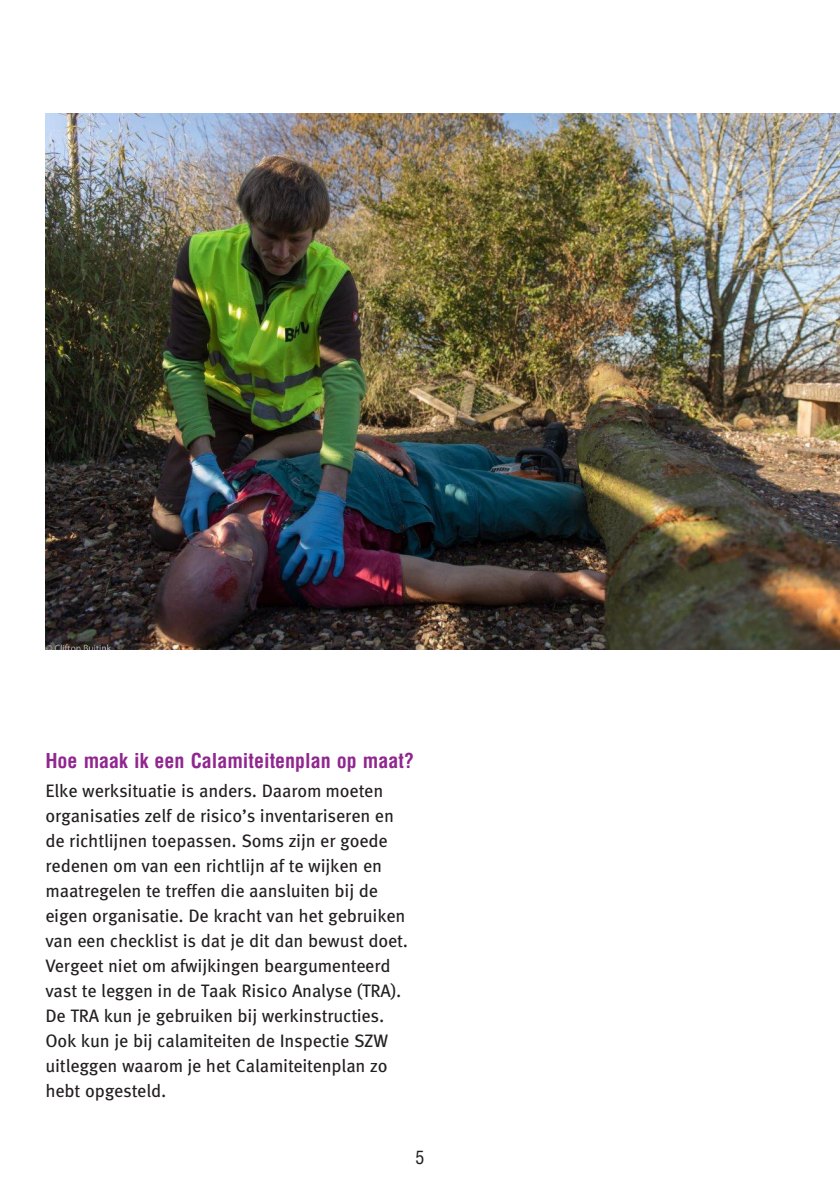
<style>
.page{position:relative;width:840px;height:1191px;background:#fff}
.page>*{position:absolute;margin:0;border:0;box-sizing:border-box;transform-origin:0 0}
.tussenkop_1{font:700 condensed 20px "Helvetica";color:#90268f}
.brood{font:18px/25px "FF Meta Pro";letter-spacing:-.01em;color:#231f20}
.t1{font:condensed 18px "Helvetica";color:#231f20}
</style>
<div class="page">
<img style="left:45px;top:113px;width:794px;height:536px">
<p class="tussenkop_1" style="left:45px;top:749px;width:370px">Hoe maak ik een Calamiteitenplan op maat?</p>
<p class="brood" style="left:45px;top:777px;width:364px">Elke werksituatie is anders. Daarom moeten organisaties zelf de risico’s inventariseren en de richtlijnen toepassen. Soms zijn er goede redenen om van een richtlijn af te wijken en maatregelen te treffen die aansluiten bij de eigen organisatie. De kracht van het gebruiken van een checklist is dat je dit dan bewust doet.<br>Vergeet niet om afwijkingen beargumenteerd vast te leggen in de Taak Risico Analyse (TRA).<br>De TRA kun je gebruiken bij werkinstructies.<br>Ook kun je bij calamiteiten de Inspectie SZW uitleggen waarom je het Calamiteitenplan zo hebt opgesteld.</p>
<p class="t1" style="left:415px;top:1145px;width:10px">5</p>
</div>
